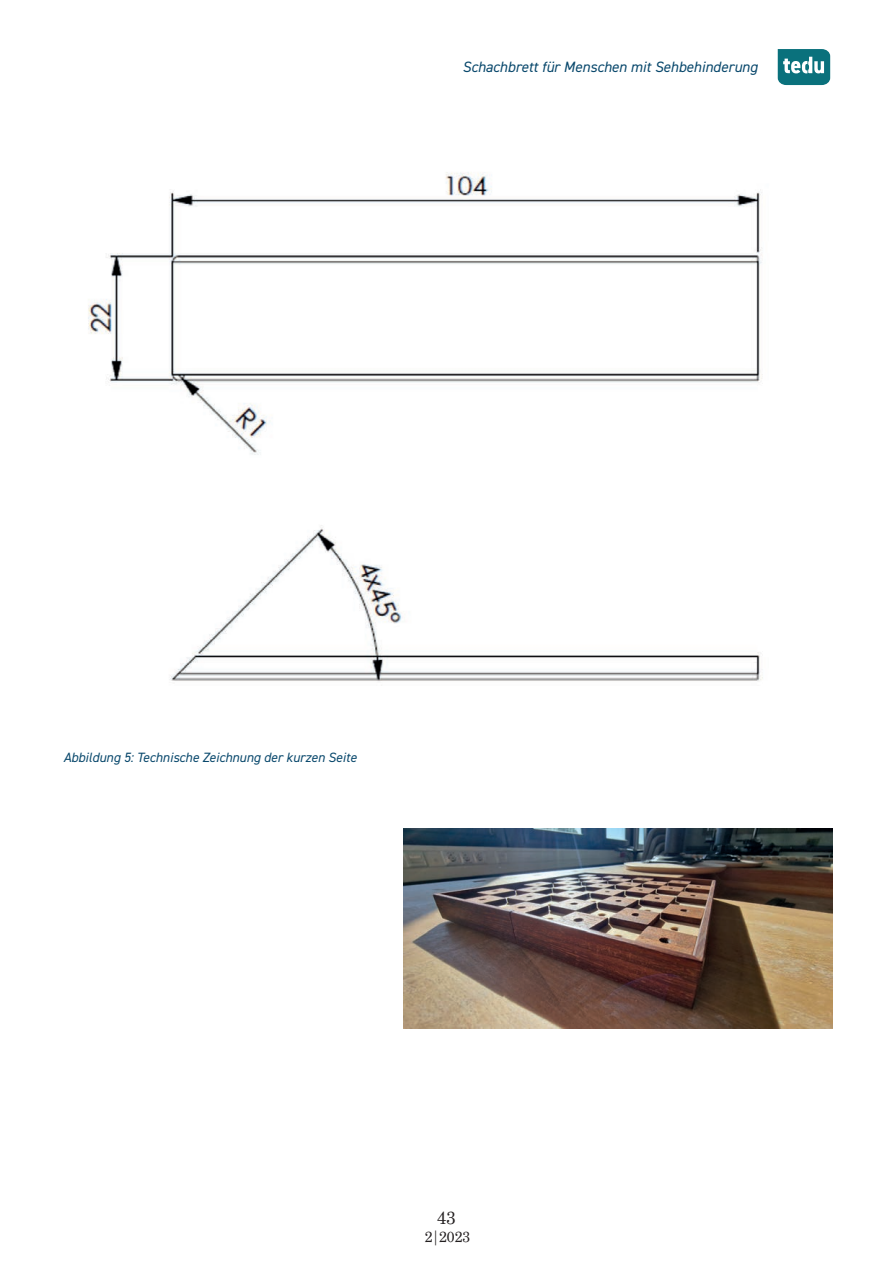
<style>
.page{position:relative;width:893px;height:1263px;background:#fff}
.page>*{position:absolute;margin:0;border:0;box-sizing:border-box;transform-origin:0 0}
.t1{font:18px "Grad";color:#231f20}
.t2{font:italic 15px "DIN2014";color:#09486c}
.t3{font:15px "Grad";color:#231f20}
.t4{font:italic 13.5px "DIN2014";color:#09486c}
</style>
<div class="page">
<svg style="left:778px;top:49px;width:52px;height:36px;background:#3b8d96"></svg>
<img style="left:88px;top:172px;width:675px;height:509px">
<img style="left:403px;top:828px;width:429px;height:200px">
<p class="t2" style="left:462px;top:57px;width:297px">Schachbrett für Menschen mit Sehbehinderung</p>
<p class="t4" style="left:63px;top:749px;width:295px">Abbildung 5: Technische Zeichnung der kurzen Seite</p>
<h1 class="t1" style="left:437px;top:1207px;width:20px">43</h1>
<p class="t3" style="left:425px;top:1227px;width:47px">2|2023</p>
</div>
